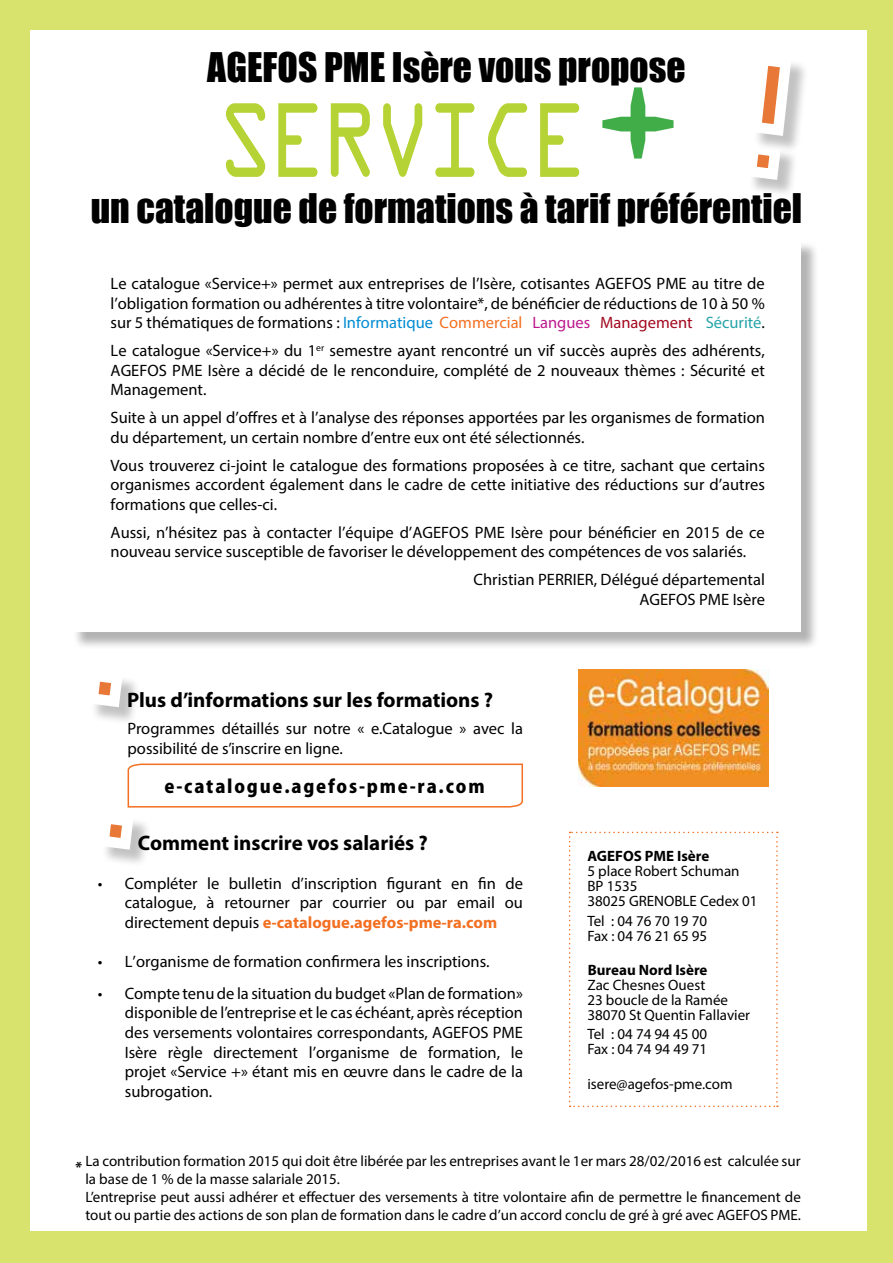
<style>
.page{position:relative;width:893px;height:1263px;background:#fff}
.page>*{position:absolute;margin:0;border:0;box-sizing:border-box;transform-origin:0 0}
.t1{font:113.4px "OCRA Extended";letter-spacing:-.05em;color:#b5d334;scale:.83 1}
.t2{font:37.5px "Impact";color:#000}
.t3{font:700 21px "Myriad Pro";color:#000}
.t4{font:800 18px "Koz Go Pr 6 N";letter-spacing:.1em;color:#000}
.t5{font:16.5px/19.5px "Myriad Pro";color:#000;text-align:justify}
.t6{font:15px/15px "Myriad Pro";color:#000}
.t7{font:700 15px "Myriad Pro";color:#000}
.t8{font:italic 700 15px "Myriad Pro";color:#000}
.s1{color:#008cd2}
.s2{color:#f36f21}
.s3{color:#bd1a8d}
.s4{color:#a3091f}
.s5{color:#26a4a8}
.s6{font-weight:700;color:#f36f21}
</style>
<div class="page">
<div style="left:72px;top:241px;width:747px;height:409px;background:#000;opacity:.3"></div>
<div style="left:70px;top:238px;width:731px;height:393px;background:#fff"></div>
<div style="left:100px;top:815px;width:52px;height:53px;background:#000;opacity:.24"></div>
<div style="left:748px;top:145px;width:51px;height:53px;background:#000;opacity:.24"></div>
<div style="left:753px;top:57px;width:56px;height:97px;background:#000;opacity:.24"></div>
<svg style="left:748px;top:57px;width:49px;height:129px"></svg>
<svg style="left:100px;top:763px;width:423px;height:92px"></svg>
<img style="left:578px;top:670px;width:190px;height:116px">
<div style="left:90px;top:673px;width:51px;height:52px;background:#000;opacity:.24"></div>
<svg style="left:90px;top:673px;width:39px;height:40px"></svg>
<svg style="left:602px;top:87px;width:72px;height:72px"></svg>
<div style="left:0;top:0;width:893px;height:30px;background:#d8e36e"></div>
<div style="left:0;top:1231px;width:892px;height:32px;background:#d8e36e"></div>
<div style="left:0;top:0;width:30px;height:1263px;background:#d8e36e"></div>
<div style="left:867px;top:0;width:26px;height:1263px;background:#d8e36e"></div>
<svg style="left:569px;top:832px;width:209px;height:275px"></svg>
<h2 class="t2" style="left:207px;top:39px;width:480px">AGEFOS PME Isère vous propose</h2>
<h1 class="t1" style="left:216px;top:80px;width:449px">SERVICE</h1>
<h2 class="t2" style="left:91px;top:180px;width:713px">un catalogue de formations à tarif préférentiel</h2>
<p class="t5" style="left:111px;top:274px;width:656px">Le catalogue «Service+» permet aux entreprises de l’Isère, cotisantes AGEFOS PME au titre de l’obligation formation ou adhérentes à titre volontaire*, de bénéficier de réductions de 10 à 50 % sur 5 thématiques de formations : <span class="s1">Informatique</span> <span class="s2">Commercial</span> <span class="s3">Langues</span> <span class="s4">Management</span> <span class="s5">Sécurité</span>.</p>
<p class="t5" style="left:111px;top:341px;width:656px">Le catalogue «Service+» du 1<sup>er</sup> semestre ayant rencontré un vif succès auprès des adhérents, AGEFOS PME Isère a décidé de le renconduire, complété de 2 nouveaux thèmes : Sécurité et Management.</p>
<p class="t5" style="left:111px;top:408px;width:656px">Suite à un appel d’offres et à l’analyse des réponses apportées par les organismes de formation du département, un certain nombre d’entre eux ont été sélectionnés.</p>
<p class="t5" style="left:111px;top:455px;width:656px">Vous trouverez ci-joint le catalogue des formations proposées à ce titre, sachant que certains organismes accordent également dans le cadre de cette initiative des réductions sur d’autres formations que celles-ci.</p>
<p class="t5" style="left:111px;top:522px;width:656px">Aussi, n’hésitez pas à contacter l’équipe d’AGEFOS PME Isère pour bénéficier en 2015 de ce nouveau service susceptible de favoriser le développement des compétences de vos salariés.</p>
<p class="t5" style="left:474px;top:570px;width:293px;text-align:right">Christian PERRIER, Délégué départemental<br>AGEFOS PME Isère</p>
<p class="t3" style="left:127px;top:686px;width:368px">Plus d’informations sur les formations ?</p>
<p class="t5" style="left:128px;top:718px;width:397px">Programmes détaillés sur notre « e.Catalogue » avec la possibilité de s’inscrire en ligne.</p>
<p class="t4" style="left:164px;top:776px;width:322px">e-catalogue.agefos-pme-ra.com</p>
<p class="t3" style="left:138px;top:829px;width:291px">Comment inscrire vos salariés ?</p>
<p class="t5" style="left:125px;top:873px;width:400px;text-indent:-27px">• Compléter le bulletin d’inscription figurant en fin de catalogue, à retourner par courrier ou par email ou directement depuis <span class="s6">e-catalogue.agefos-pme-ra.com</span></p>
<p class="t5" style="left:98px;top:951px;width:393px">• L’organisme de formation confirmera les inscriptions.</p>
<p class="t5" style="left:125px;top:983px;width:400px;text-indent:-27px">• Compte tenu de la situation du budget «Plan de formation» disponible de l’entreprise et le cas échéant, après réception des versements volontaires correspondants, AGEFOS PME Isère règle directement l’organisme de formation, le projet «Service +» étant mis en œuvre dans le cadre de la subrogation.</p>
<p class="t7" style="left:587px;top:847px;width:123px">AGEFOS PME Isère</p>
<p class="t6" style="left:587px;top:864px;width:172px">5 place Robert Schuman<br>BP 1535<br>38025 GRENOBLE Cedex 01</p>
<p class="t6" style="left:587px;top:913px;width:121px">Tel : 04 76 70 19 70<br>Fax : 04 76 21 65 95</p>
<p class="t7" style="left:597px;top:960px;width:112px">ureau Nord Isère</p>
<p class="t6" style="left:587px;top:977px;width:164px">Zac Chesnes Ouest<br>23 boucle de la Ramée<br>38070 St Quentin Fallavier</p>
<p class="t6" style="left:587px;top:1026px;width:121px">Tel : 04 74 94 45 00<br>Fax : 04 74 94 49 71</p>
<p class="t6" style="left:587px;top:1076px;width:147px">isere@agefos-pme.com</p>
<p class="t6" style="left:85px;top:1152px;width:717px;line-height:18px">La contribution formation 2015 qui doit être libérée par les entreprises avant le 1er mars 28/02/2016 est calculée sur la base de 1 % de la masse salariale 2015.<br>L’entreprise peut aussi adhérer et effectuer des versements à titre volontaire afin de permettre le financement de tout ou partie des actions de son plan de formation dans le cadre d’un accord conclu de gré à gré avec AGEFOS PME.</p>
<p class="t8" style="left:75px;top:1157px;width:8px">*</p>
</div>
